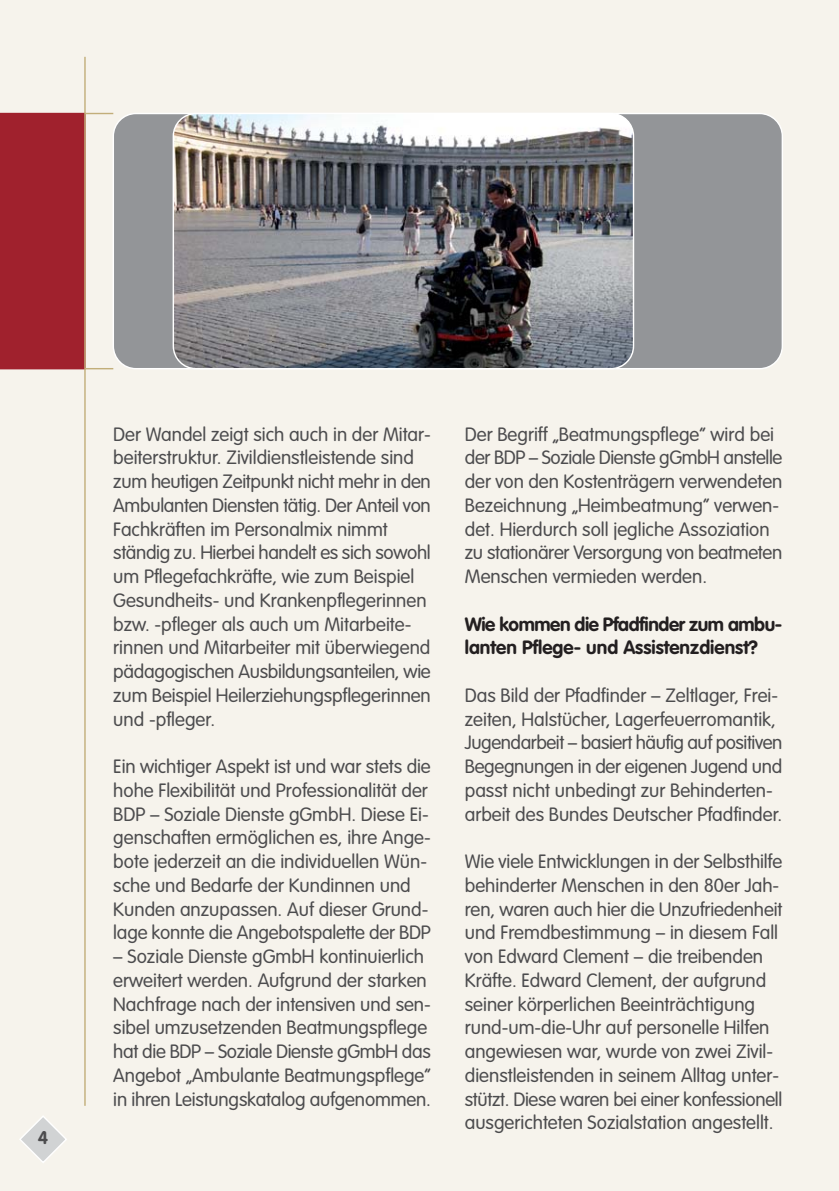
<style>
.page{position:relative;width:839px;height:1191px;background:#f6f3ec}
.page>*{position:absolute;margin:0;border:0;box-sizing:border-box;transform-origin:0 0}
.t1{font:300 19px/23.8px "VAG Rounded Std";color:#4c4c4e}
.t2{font:700 19px/23.8px "VAG Rounded Std";color:#231f20}
.t3{font:700 18px "VAG Rounded Std";color:#4c4c4e}
</style>
<div class="page">
<hr style="left:84px;top:57px;width:2px;height:1049px;background:#c2ae7a">
<svg style="left:0;top:113px;width:113px;height:256px"></svg>
<svg style="left:19px;top:1116px;width:48px;height:47px"></svg>
<div style="left:113px;top:113px;width:669px;height:256px;background:#939598;border-radius:23px"></div>
<img style="left:173px;top:113px;width:460px;height:256px;border-radius:23px">
<div style="left:173px;top:113px;width:461px;height:256px;border:1px solid #fff;border-radius:23px"></div>
<p class="t3" style="left:38px;top:1129px;width:12px">4</p>
<p class="t1" style="left:113px;top:423px;width:319px">Der Wandel zeigt sich auch in der Mitar&shy;beiterstruktur. Zivildienstleistende sind zum heutigen Zeitpunkt nicht mehr in den Ambulanten Diensten tätig. Der Anteil von Fachkräften im Personalmix nimmt ständig zu. Hierbei handelt es sich sowohl um Pflegefachkräfte, wie zum Beispiel Gesundheits- und Krankenpflegerinnen bzw. -pfleger als auch um Mitarbeite&shy;rinnen und Mitarbeiter mit überwiegend pädagogischen Ausbildungsanteilen, wie zum Beispiel Heilerziehungspflegerinnen und -pfleger.</p>
<p class="t1" style="left:113px;top:756px;width:319px">Ein wichtiger Aspekt ist und war stets die hohe Flexibilität und Professionalität der BDP – Soziale Dienste gGmbH. Diese Ei&shy;genschaften ermöglichen es, ihre Ange&shy;bote jederzeit an die individuellen Wün&shy;sche und Bedarfe der Kundinnen und Kunden anzupassen. Auf dieser Grund&shy;lage konnte die Angebotspalette der BDP</p>
<p class="t1" style="left:113px;top:946px;width:319px">– Soziale Dienste gGmbH kontinuierlich erweitert werden. Aufgrund der starken Nachfrage nach der intensiven und sen&shy;sibel umzusetzenden Beatmungspflege hat die BDP – Soziale Dienste gGmbH das Angebot „Ambulante Beatmungspflege“ in ihren Leistungskatalog aufgenommen.</p>
<p class="t1" style="left:465px;top:423px;width:319px">Der Begriff „Beatmungspflege“ wird bei der BDP – Soziale Dienste gGmbH anstelle der von den Kostenträgern verwendeten Bezeichnung „Heimbeatmung“ verwen&shy;det. Hierdurch soll jegliche Assoziation zu stationärer Versorgung von beatmeten Menschen vermieden werden.</p>
<p class="t2" style="left:465px;top:613px;width:319px">Wie kommen die Pfadfinder zum ambu&shy;lanten Pflege- und Assistenzdienst?</p>
<p class="t1" style="left:465px;top:684px;width:319px">Das Bild der Pfadfinder – Zeltlager, Frei&shy;zeiten, Halstücher, Lagerfeuerromantik, Jugendarbeit – basiert häufig auf positiven Begegnungen in der eigenen Jugend und passt nicht unbedingt zur Behinderten&shy;arbeit des Bundes Deutscher Pfadfinder.</p>
<p class="t1" style="left:465px;top:851px;width:319px">Wie viele Entwicklungen in der Selbsthilfe behinderter Menschen in den 80er Jah&shy;ren, waren auch hier die Unzufriedenheit und Fremdbestimmung – in diesem Fall von Edward Clement – die treibenden Kräfte. Edward Clement, der aufgrund seiner körperlichen Beeinträchtigung rund-um-die-Uhr auf personelle Hilfen angewiesen war, wurde von zwei Zivil&shy;dienstleistenden in seinem Alltag unter&shy;stützt. Diese waren bei einer konfessionell ausgerichteten Sozialstation angestellt.</p>
</div>
